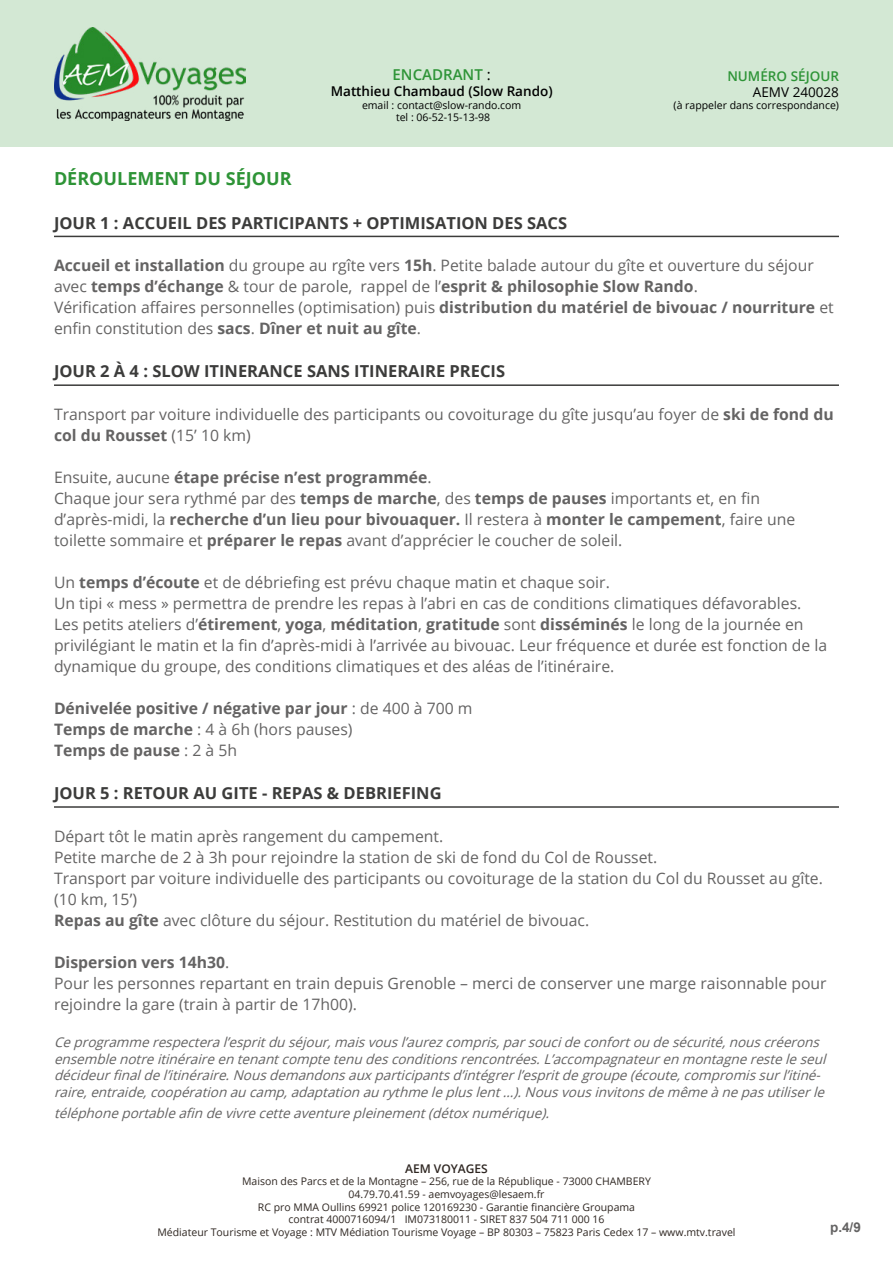
<style>
.page{position:relative;width:893px;height:1263px;background:#fff}
.page>*{position:absolute;margin:0;border:0;box-sizing:border-box;transform-origin:0 0}
.Titre_1__le_bon{font:700 18px "Open Sans";color:#2e9437}
.Titre_2{font:700 16.5px "Open Sans";color:#3c3c3b}
.Style_de_paragraphe{font:15.75px/21px "Open Sans";color:#646363}
.Style_de_paragraphe-2{font:700 15.75px "Open Sans";color:#646363}
.t1{font:600 15px "Open Sans";color:#2e9437}
.Style_de_paragraphe-3{font:italic 13.5px/16.5px "Open Sans";color:#646363}
.t2{font:600 13.5px "Open Sans";color:#000}
.t3{font:600 13.5px "Open Sans";color:#2e9437}
.t4{font:13.5px "Open Sans";color:#000}
.t5{font:700 13.5px "Arial";color:#646363}
.t6{font:600 12px "Open Sans";color:#2f2722}
.t7{font:10.5px/12.6px "Open Sans";color:#2f2722;text-align:center}
.t8{font:10.5px/12.6px "Open Sans";color:#000;text-align:center}
.s1{font-weight:400;color:#000}
.s2{font-weight:700}
.s3{font-weight:400}
</style>
<div class="page">
<div style="left:0;top:0;width:893px;height:147px;background:#d3e8d4"></div>
<img style="left:54px;top:28px;width:191px;height:93px">
<hr style="left:54px;top:236px;width:785px;height:1px;background:#3c3c3b">
<hr style="left:54px;top:384px;width:785px;height:2px;background:#3c3c3b">
<hr style="left:54px;top:806px;width:785px;height:2px;background:#3c3c3b">
<p class="t1" style="left:393px;top:64px;width:100px">ENCADRANT <span class="s1">:</span></p>
<p class="t2" style="left:331px;top:82px;width:223px">Matthieu Chambaud (Slow Rando)</p>
<p class="t8" style="left:362px;top:98px;width:161px">email : contact@slow-rando.com tel : 06-52-15-13-98</p>
<p class="t3" style="left:727px;top:67px;width:113px">NUMÉRO SÉJOUR</p>
<p class="t4" style="left:753px;top:83px;width:88px">AEMV 240028</p>
<p class="t8" style="left:674px;top:99px;width:167px">(à rappeler dans correspondance)</p>
<p class="Titre_1__le_bon" style="left:54px;top:165px;width:239px">DÉROULEMENT DU SÉJOUR</p>
<p class="Titre_2" style="left:54px;top:211px;width:515px">JOUR 1 : ACCUEIL DES PARTICIPANTS + OPTIMISATION DES SACS</p>
<p class="Style_de_paragraphe" style="left:54px;top:254px;width:761px"><span class="s2">Accueil et installation</span> du groupe au rgîte vers <span class="s2">15h</span>. Petite balade autour du gîte et ouverture du séjour avec <span class="s2">temps d’échange</span> &amp; tour de parole, rappel de l’<span class="s2">esprit &amp; philosophie Slow Rando</span>.</p>
<p class="Style_de_paragraphe" style="left:54px;top:296px;width:781px">Vérification affaires personnelles (optimisation) puis <span class="s2">distribution du matériel de bivouac / nourriture</span> et enfin constitution des <span class="s2">sacs</span>. <span class="s2">Dîner et nuit au gîte</span>.</p>
<p class="Titre_2" style="left:54px;top:360px;width:453px">JOUR 2 À 4 : SLOW ITINERANCE SANS ITINERAIRE PRECIS</p>
<p class="Style_de_paragraphe" style="left:54px;top:403px;width:781px">Transport par voiture individuelle des participants ou covoiturage du gîte jusqu’au foyer de <span class="s2">ski de fond du col du Rousset</span> (15’ 10 km)</p>
<p class="Style_de_paragraphe-2" style="left:54px;top:466px;width:379px"><span class="s3">Ensuite, aucune</span> étape précise n’est programmée<span class="s3">.</span></p>
<p class="Style_de_paragraphe" style="left:54px;top:487px;width:743px">Chaque jour sera rythmé par des <span class="s2">temps de marche</span>, des <span class="s2">temps de pauses</span> importants et, en fin d’après-midi, la <span class="s2">recherche d’un lieu pour bivouaquer.</span> Il restera à <span class="s2">monter le campement</span>, faire une toilette sommaire et <span class="s2">préparer le repas</span> avant d’apprécier le coucher de soleil.</p>
<p class="Style_de_paragraphe" style="left:54px;top:571px;width:557px">Un <span class="s2">temps d’écoute</span> et de débriefing est prévu chaque matin et chaque soir.</p>
<p class="Style_de_paragraphe" style="left:54px;top:592px;width:749px">Un tipi « mess » permettra de prendre les repas à l’abri en cas de conditions climatiques défavorables.</p>
<p class="Style_de_paragraphe" style="left:54px;top:613px;width:775px">Les petits ateliers d’<span class="s2">étirement</span>, <span class="s2">yoga</span>, <span class="s2">méditation</span>, <span class="s2">gratitude</span> sont <span class="s2">disséminés</span> le long de la journée en privilégiant le matin et la fin d’après-midi à l’arrivée au bivouac. Leur fréquence et durée est fonction de la dynamique du groupe, des conditions climatiques et des aléas de l’itinéraire.</p>
<p class="Style_de_paragraphe-2" style="left:54px;top:697px;width:420px">Dénivelée positive / négative par jour <span class="s3">: de 400 à 700 m</span></p>
<p class="Style_de_paragraphe" style="left:54px;top:718px;width:300px"><span class="s2">Temps de marche</span> : 4 à 6h (hors pauses)</p>
<p class="Style_de_paragraphe-2" style="left:54px;top:739px;width:185px">Temps de pause <span class="s3">: 2 à 5h</span></p>
<p class="Titre_2" style="left:54px;top:782px;width:389px">JOUR 5 : RETOUR AU GITE - REPAS &amp; DEBRIEFING</p>
<p class="Style_de_paragraphe" style="left:54px;top:825px;width:391px">Départ tôt le matin après rangement du campement.</p>
<p class="Style_de_paragraphe" style="left:54px;top:846px;width:605px">Petite marche de 2 à 3h pour rejoindre la station de ski de fond du Col de Rousset.</p>
<p class="Style_de_paragraphe" style="left:54px;top:867px;width:770px">Transport par voiture individuelle des participants ou covoiturage de la station du Col du Rousset au gîte. (10 km, 15’)</p>
<p class="Style_de_paragraphe" style="left:54px;top:909px;width:537px"><span class="s2">Repas au gîte</span> avec clôture du séjour. Restitution du matériel de bivouac.</p>
<p class="Style_de_paragraphe-2" style="left:54px;top:951px;width:177px">Dispersion vers 14h30<span class="s3">.</span></p>
<p class="Style_de_paragraphe" style="left:54px;top:972px;width:774px">Pour les personnes repartant en train depuis Grenoble – merci de conserver une marge raisonnable pour rejoindre la gare (train à partir de 17h00).</p>
<p class="Style_de_paragraphe-3" style="left:54px;top:1033px;width:778px">Ceprogrammerespecteral’espritduséjour,maisvousl’aurezcompris,parsoucideconfortoudesécurité,nouscréerons ensemblenotreitinéraireentenantcomptetenudesconditionsrencontrées.L’accompagnateurenmontagneresteleseul décideurfinaldel’itinéraire.Nousdemandonsauxparticipantsd’intégrerl’espritdegroupe(écoute,compromissurl’itiné&shy;raire,entraide,coopérationaucamp,adaptationaurythmelepluslent…).Nousvousinvitonsdemêmeànepasutiliserle</p>
<p class="Style_de_paragraphe-3" style="left:54px;top:1104px;width:501px">téléphoneportableafindevivrecetteaventurepleinement(détoxnumérique).</p>
<p class="t6" style="left:405px;top:1160px;width:84px">AEM VOYAGES</p>
<p class="t7" style="left:157px;top:1175px;width:580px">Maison des Parcs et de la Montagne – 256, rue de la République - 73000 CHAMBERY<br>04.79.70.41.59 - aemvoyages@lesaem.fr<br>RC pro MMA Oullins 69921 police 120169230 - Garantie financière Groupama<br>contrat 4000716094/1 IM073180011 - SIRET 837 504 711 000 16<br>Médiateur Tourisme et Voyage : MTV Médiation Tourisme Voyage – BP 80303 – 75823 Paris Cedex 17 – www.mtv.travel</p>
<p class="t5" style="left:830px;top:1217px;width:32px">p.4/9</p>
</div>
